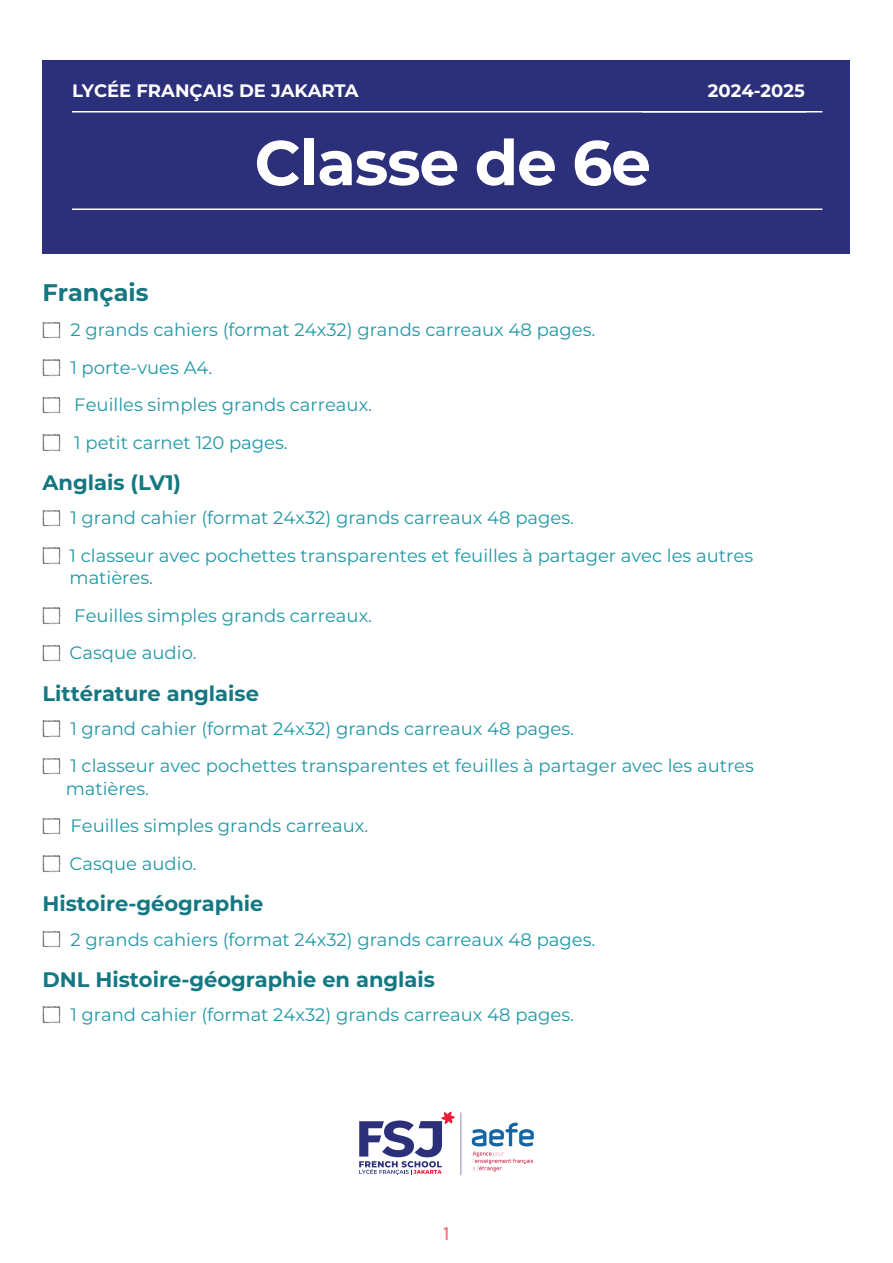
<style>
.page{position:relative;width:893px;height:1263px;background:#fff}
.page>*{position:absolute;margin:0;border:0;box-sizing:border-box;transform-origin:0 0}
.t1{font:700 63px "Montserrat";letter-spacing:-.02em;color:#fff}
.t2{font:700 24px "Montserrat";color:#147781}
.t3{font:700 21px "Montserrat";color:#147781}
.t4{font:18px/37.5px "Montserrat";color:#2098a5}
.t5{font:700 18px "Montserrat";color:#fff}
.t6{font:700 18px "DIN Condensed";color:#f16f78}
</style>
<div class="page">
<img style="left:43px;top:321px;width:17px;height:18px">
<img style="left:43px;top:359px;width:17px;height:17px">
<img style="left:43px;top:396px;width:17px;height:18px">
<img style="left:43px;top:434px;width:17px;height:17px">
<img style="left:43px;top:509px;width:17px;height:18px">
<img style="left:43px;top:547px;width:17px;height:17px">
<img style="left:43px;top:607px;width:17px;height:17px">
<img style="left:43px;top:644px;width:17px;height:18px">
<img style="left:43px;top:720px;width:17px;height:17px">
<img style="left:43px;top:757px;width:17px;height:18px">
<img style="left:43px;top:817px;width:17px;height:18px">
<img style="left:43px;top:855px;width:17px;height:17px">
<img style="left:43px;top:930px;width:17px;height:18px">
<img style="left:43px;top:1006px;width:17px;height:17px">
<div style="left:42px;top:60px;width:807px;height:194px;background:#2c307a"></div>
<hr style="left:72px;top:208px;width:750px;height:2px;background:#fff">
<hr style="left:72px;top:111px;width:750px;height:1px;background:#fff">
<svg style="left:472px;top:1123px;width:62px;height:23px"></svg>
<svg style="left:472px;top:1152px;width:61px;height:19px"></svg>
<svg style="left:359px;top:1112px;width:102px;height:63px"></svg>
<p class="t5" style="left:72px;top:79px;width:288px">LYCÉE FRANÇAIS DE JAKARTA</p>
<p class="t5" style="left:708px;top:79px;width:98px">2024-2025</p>
<h1 class="t1" style="left:254px;top:121px;width:398px">Classe de 6e</h1>
<h2 class="t2" style="left:43px;top:277px;width:107px">Français</h2>
<p class="t4" style="left:70px;top:310px;width:526px">2 grands cahiers (format 24x32) grands carreaux 48 pages.<br>1 porte-vues A4.<br>Feuilles simples grands carreaux.<br>1 petit carnet 120 pages.</p>
<p class="t3" style="left:43px;top:469px;width:140px">Anglais (LV1)</p>
<p class="t4" style="left:70px;top:499px;width:685px">1 grand cahier (format 24x32) grands carreaux 48 pages.<br>1 classeur avec pochettes transparentes et feuilles à partager avec les autres</p>
<p class="t4" style="left:70px;top:559px;width:304px">matières.<br>Feuilles simples grands carreaux.<br>Casque audio.</p>
<p class="t3" style="left:43px;top:679px;width:218px">Littérature anglaise</p>
<p class="t4" style="left:70px;top:709px;width:685px">1 grand cahier (format 24x32) grands carreaux 48 pages.<br>1 classeur avec pochettes transparentes et feuilles à partager avec les autres</p>
<p class="t4" style="left:66px;top:769px;width:304px">matières.<br>Feuilles simples grands carreaux.<br>Casque audio.</p>
<p class="t3" style="left:43px;top:890px;width:222px">Histoire-géographie</p>
<p class="t4" style="left:70px;top:920px;width:526px">2 grands cahiers (format 24x32) grands carreaux 48 pages.</p>
<p class="t3" style="left:43px;top:965px;width:394px">DNL Histoire-géographie en anglais</p>
<p class="t4" style="left:70px;top:995px;width:505px">1 grand cahier (format 24x32) grands carreaux 48 pages.</p>
<p class="t6" style="left:443px;top:1221px;width:8px">1</p>
</div>
